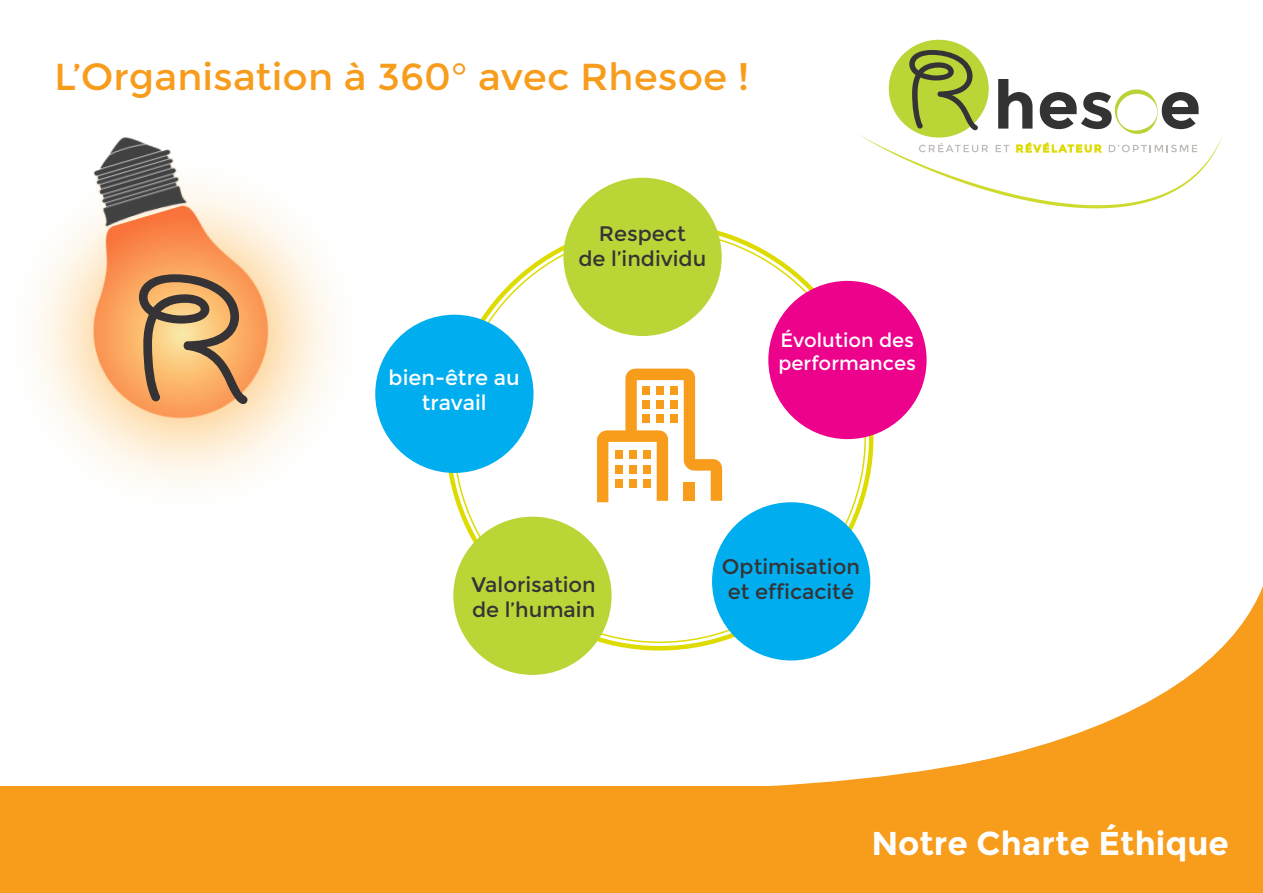
<style>
.page{position:relative;width:1263px;height:893px;background:#fff}
.page>*{position:absolute;margin:0;border:0;box-sizing:border-box;transform-origin:0 0}
.t1{font:37.5px "Montserrat";color:#f89c1c;scale:1.04 1}
.t2{font:700 33px "Montserrat";color:#fff}
.t3{font:21px "Montserrat";color:#363336}
.t4{font:21px/25.2px "Montserrat";color:#fff;text-align:center}
.t5{font:19.5px/23.4px "Montserrat";color:#fff}
</style>
<div class="page">
<img style="left:37px;top:137px;width:381px;height:346px">
<svg style="left:662px;top:557px;width:601px;height:229px"></svg>
<div style="left:0;top:786px;width:1263px;height:107px;background:#f89c1c"></div>
<div style="left:563px;top:178px;width:159px;height:158px;background:#b9d536;border-radius:50%"></div>
<div style="left:375px;top:315px;width:158px;height:158px;background:#00aeef;border-radius:50%"></div>
<div style="left:453px;top:517px;width:159px;height:158px;background:#b9d536;border-radius:50%"></div>
<div style="left:768px;top:281px;width:159px;height:158px;background:#ed028c;border-radius:50%"></div>
<div style="left:712px;top:502px;width:158px;height:158px;background:#00aeef;border-radius:50%"></div>
<svg style="left:597px;top:369px;width:125px;height:133px"></svg>
<div style="left:642px;top:400px;width:8px;height:9px;background:#f89c1c"></div>
<div style="left:657px;top:400px;width:7px;height:9px;background:#f89c1c"></div>
<div style="left:671px;top:400px;width:7px;height:9px;background:#f89c1c"></div>
<div style="left:642px;top:415px;width:8px;height:8px;background:#f89c1c"></div>
<div style="left:657px;top:415px;width:7px;height:8px;background:#f89c1c"></div>
<div style="left:671px;top:415px;width:7px;height:8px;background:#f89c1c"></div>
<div style="left:642px;top:386px;width:8px;height:8px;background:#f89c1c"></div>
<div style="left:657px;top:386px;width:7px;height:8px;background:#f89c1c"></div>
<div style="left:671px;top:386px;width:7px;height:8px;background:#f89c1c"></div>
<div style="left:615px;top:465px;width:8px;height:8px;background:#f89c1c"></div>
<div style="left:630px;top:465px;width:7px;height:8px;background:#f89c1c"></div>
<div style="left:644px;top:465px;width:7px;height:8px;background:#f89c1c"></div>
<div style="left:615px;top:479px;width:8px;height:9px;background:#f89c1c"></div>
<div style="left:630px;top:479px;width:7px;height:9px;background:#f89c1c"></div>
<div style="left:644px;top:479px;width:7px;height:9px;background:#f89c1c"></div>
<div style="left:615px;top:450px;width:8px;height:9px;background:#f89c1c"></div>
<div style="left:684px;top:482px;width:11px;height:19px;background:#f89c1c"></div>
<div style="left:630px;top:450px;width:7px;height:9px;background:#f89c1c"></div>
<div style="left:644px;top:450px;width:7px;height:9px;background:#f89c1c"></div>
<svg style="left:139px;top:274px;width:108px;height:130px;background:#c3935f"></svg>
<div style="left:889px;top:40px;width:100px;height:98px;background:#b9d536;border-radius:50%"></div>
<svg style="left:859px;top:50px;width:364px;height:158px"></svg>
<p class="t1" style="left:54px;top:55px;width:670px">L’Organisation à 360° avec Rhesoe !</p>
<p class="t4" style="left:389px;top:365px;width:133px">bien-être au travail</p>
<p class="t3" style="left:599px;top:221px;width:88px">Respect</p>
<p class="t3" style="left:578px;top:246px;width:129px">de l’individu</p>
<p class="t5" style="left:778px;top:328px;width:139px">Évolution des performances</p>
<p class="t3" style="left:471px;top:572px;width:126px">Valorisation</p>
<p class="t3" style="left:472px;top:598px;width:125px">de l’humain</p>
<p class="t3" style="left:722px;top:554px;width:139px">Optimisation</p>
<p class="t3" style="left:728px;top:579px;width:128px">et efficacité</p>
<p class="t2" style="left:871px;top:823px;width:359px">Notre Charte Éthique</p>
</div>
